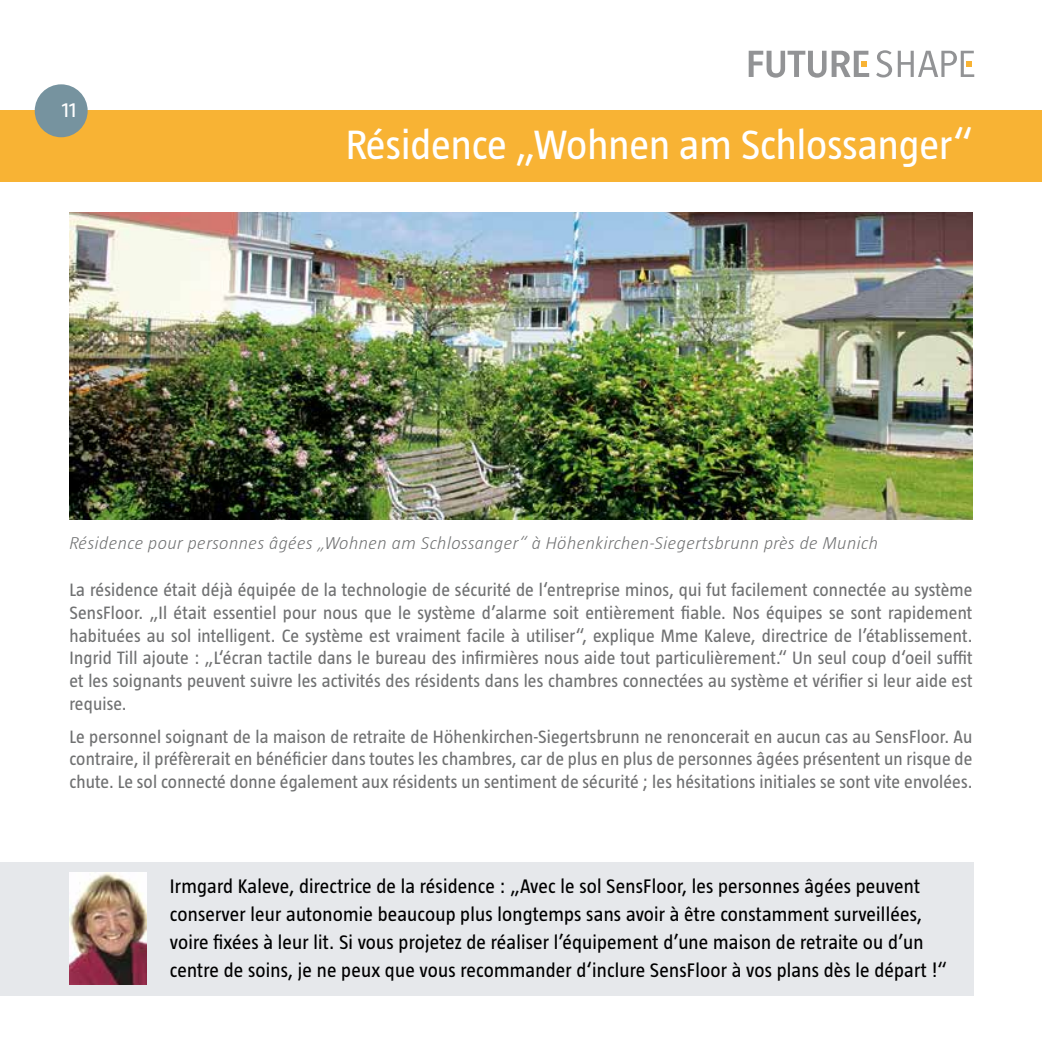
<style>
.page{position:relative;width:1042px;height:1042px;background:#fff}
.page>*{position:absolute;margin:0;border:0;box-sizing:border-box;transform-origin:0 0}
.t1{font:42px "Taz";color:#fff}
.t2{font:21px "Taz";color:#fff}
.t3{font:20.12px/28px "Taz";letter-spacing:.01em;color:#000}
.t4{font:18.38px/22.8px "Taz";letter-spacing:.01em;color:#707172;text-align:justify}
.t5{font:italic 300 17.5px "Taz";letter-spacing:.02em;color:#707172;scale:1.1 1}
</style>
<div class="page">
<svg style="left:748px;top:51px;width:121px;height:27px"></svg>
<svg style="left:876px;top:50px;width:16px;height:28px"></svg>
<svg style="left:898px;top:51px;width:76px;height:26px"></svg>
<div style="left:0;top:110px;width:1042px;height:72px;background:#f8b334"></div>
<img style="left:69px;top:212px;width:903px;height:308px">
<div style="left:0;top:862px;width:974px;height:134px;background:#e6e8eb"></div>
<img style="left:70px;top:873px;width:76px;height:112px">
<div style="left:35px;top:84px;width:53px;height:53px;background:#76939f;border-radius:50%"></div>
<p class="t2" style="left:62px;top:99px;width:16px">11</p>
<h1 class="t1" style="left:346px;top:123px;width:628px">Résidence „Wohnen am Schlossanger“</h1>
<p class="t5" style="left:69px;top:533px;width:736px">Résidence pour personnes âgées „Wohnen am Schlossanger“ à Höhenkirchen-Siegertsbrunn près de Munich</p>
<p class="t4" style="left:69px;top:579px;width:904px">La résidence était déjà équipée de la technologie de sécurité de l‘entreprise minos, qui fut facilement connectée au système SensFloor. „Il était essentiel pour nous que le système d’alarme soit entièrement fiable. Nos équipes se sont rapidement habituées au sol intelligent. Ce système est vraiment facile à utiliser“, explique Mme Kaleve, directrice de l’établissement.<br>Ingrid Till ajoute : „L‘écran tactile dans le bureau des infirmières nous aide tout particulièrement.“ Un seul coup d‘oeil suffit et les soignants peuvent suivre les activités des résidents dans les chambres connectées au système et vérifier si leur aide est requise.</p>
<p class="t4" style="left:69px;top:725px;width:904px">Le personnel soignant de la maison de retraite de Höhenkirchen-Siegertsbrunn ne renoncerait en aucun cas au SensFloor. Au contraire, il préfèrerait en bénéficier dans toutes les chambres, car de plus en plus de personnes âgées présentent un risque de chute. Le sol connecté donne également aux résidents un sentiment de sécurité ; les hésitations initiales se sont vite envolées.</p>
<p class="t3" style="left:170px;top:872px;width:778px">Irmgard Kaleve, directrice de la résidence : „Avec le sol SensFloor, les personnes âgées peuvent conserver leur autonomie beaucoup plus longtemps sans avoir à être constamment surveillées, voire fixées à leur lit. Si vous projetez de réaliser l’équipement d’une maison de retraite ou d’un centre de soins, je ne peux que vous recommander d‘inclure SensFloor à vos plans dès le départ !“</p>
</div>
